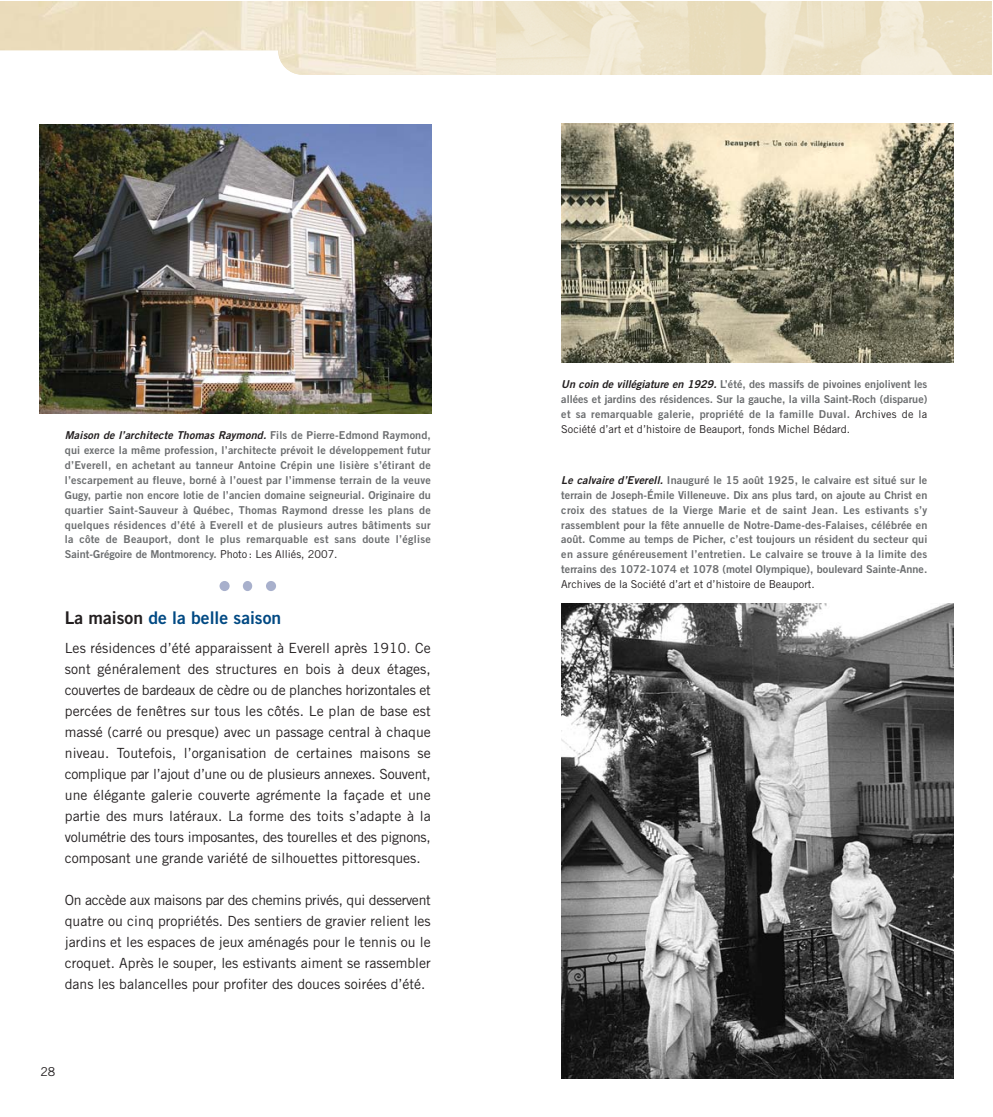
<style>
.page{position:relative;width:993px;height:1117px;background:#fff}
.page>*{position:absolute;margin:0;border:0;box-sizing:border-box;transform-origin:0 0}
.t1{font:17.5px "Trade Gothic Bold Two";color:#004983}
.t2{font:14px/21px "Trade Gothic";color:#231f20;text-align:justify}
.t3{font:12.25px "Trade Gothic";color:#231f20}
.t4{font:10.85px/14.9px "Trade Gothic Bold Two";color:#6c6e70;text-align:justify}
.t5{font:10.85px "Trade Gothic";color:#231f20}
.s1{font-style:italic;color:#231f20}
.s2{font-family:"Trade Gothic";color:#231f20}
.s3{color:#231f20}
</style>
<div class="page">
<img style="left:39px;top:125px;width:392px;height:288px">
<img style="left:0;top:1px;width:496px;height:74px">
<img style="left:561px;top:124px;width:392px;height:239px">
<div style="left:219px;top:581px;width:10px;height:10px;background:#a8b0cc;border-radius:50%"></div>
<div style="left:243px;top:581px;width:9px;height:10px;background:#a8b0cc;border-radius:50%"></div>
<div style="left:266px;top:581px;width:10px;height:10px;background:#a8b0cc;border-radius:50%"></div>
<img style="left:561px;top:603px;width:392px;height:475px">
<svg style="left:496px;top:1px;width:494px;height:74px;background:#ede3c9"></svg>
<p class="t4" style="left:65px;top:429px;width:367px"><span class="s1">Maison de l’architecte Thomas Raymond.</span> F i l s d e P i e r r e - E d m o n d R a y m o n d , qui exerce la même profession, l’architecte prévoit le développement futur d’Everell, en achetant au tanneur Antoine Crépin une lisière s’étirant de l’escarpement au fleuve, borné à l’ouest par l’immense terrain de la veuve Gugy, partie non encore lotie de l’ancien domaine seigneurial. Originaire du quartier Saint-Sauveur à Québec, Thomas Raymond dresse les plans de quelques résidences d’été à Everell et de plusieurs autres bâtiments sur la côte de Beauport, dont le plus remarquable est sans doute l’église Saint-Grégoire de Montmorency. <span class="s2">Photo : Les Alliés, 2007.</span></p>
<h1 class="t1" style="left:65px;top:610px;width:218px"><span class="s3">La maison</span> de la belle saison</h1>
<p class="t2" style="left:65px;top:638px;width:367px">Les résidences d’été apparaissent à Everell après 1910. Ce sont généralement des structures en bois à deux étages, couvertes de bardeaux de cèdre ou de planches horizontales et percées de fenêtres sur tous les côtés. Le plan de base est massé (carré ou presque) avec un passage central à chaque niveau. Toutefois, l’organisation de certaines maisons se complique par l’ajout d’une ou de plusieurs annexes. Souvent, une élégante galerie couverte agrémente la façade et une partie des murs latéraux. La forme des toits s’adapte à la volumétrie des tours imposantes, des tourelles et des pignons, composant une grande variété de silhouettes pittoresques.</p>
<p class="t2" style="left:65px;top:890px;width:367px">On accède aux maisons par des chemins privés, qui desservent quatre ou cinq propriétés. Des sentiers de gravier relient les jardins et les espaces de jeux aménagés pour le tennis ou le croquet. Après le souper, les estivants aiment se rassembler dans les balancelles pour profiter des douces soirées d’été.</p>
<p class="t3" style="left:40px;top:1067px;width:16px">28</p>
<p class="t4" style="left:561px;top:378px;width:367px"><span class="s1">Un coin de villégiature en 1929.</span> L’été, des massifs de pivoines enjolivent les allées et jardins des résidences. Sur la gauche, la villa Saint-Roch (disparue) et sa remarquable galerie, propriété de la famille Duval. <span class="s2">Archives de la</span></p>
<p class="t5" style="left:561px;top:425px;width:290px">Société d’art et d’histoire de Beauport, fonds Michel Bédard.</p>
<p class="t4" style="left:561px;top:473px;width:367px"><span class="s1">Le calvaire d’Everell.</span> Inauguré le 15 août 1925, le calvaire est situé sur le terrain de Joseph-Émile Villeneuve. Dix ans plus tard, on ajoute au Christ en croix des statues de la Vierge Marie et de saint Jean. Les estivants s’y rassemblent pour la fête annuelle de Notre-Dame-des-Falaises, célébrée en août. Comme au temps de Picher, c’est toujours un résident du secteur qui en assure généreusement l’entretien. Le calvaire se trouve à la limite des terrains des 1072-1074 et 1078 (motel Olympique), boulevard Sainte-Anne.</p>
<p class="t5" style="left:561px;top:580px;width:255px">Archives de la Société d’art et d’histoire de Beauport.</p>
</div>
